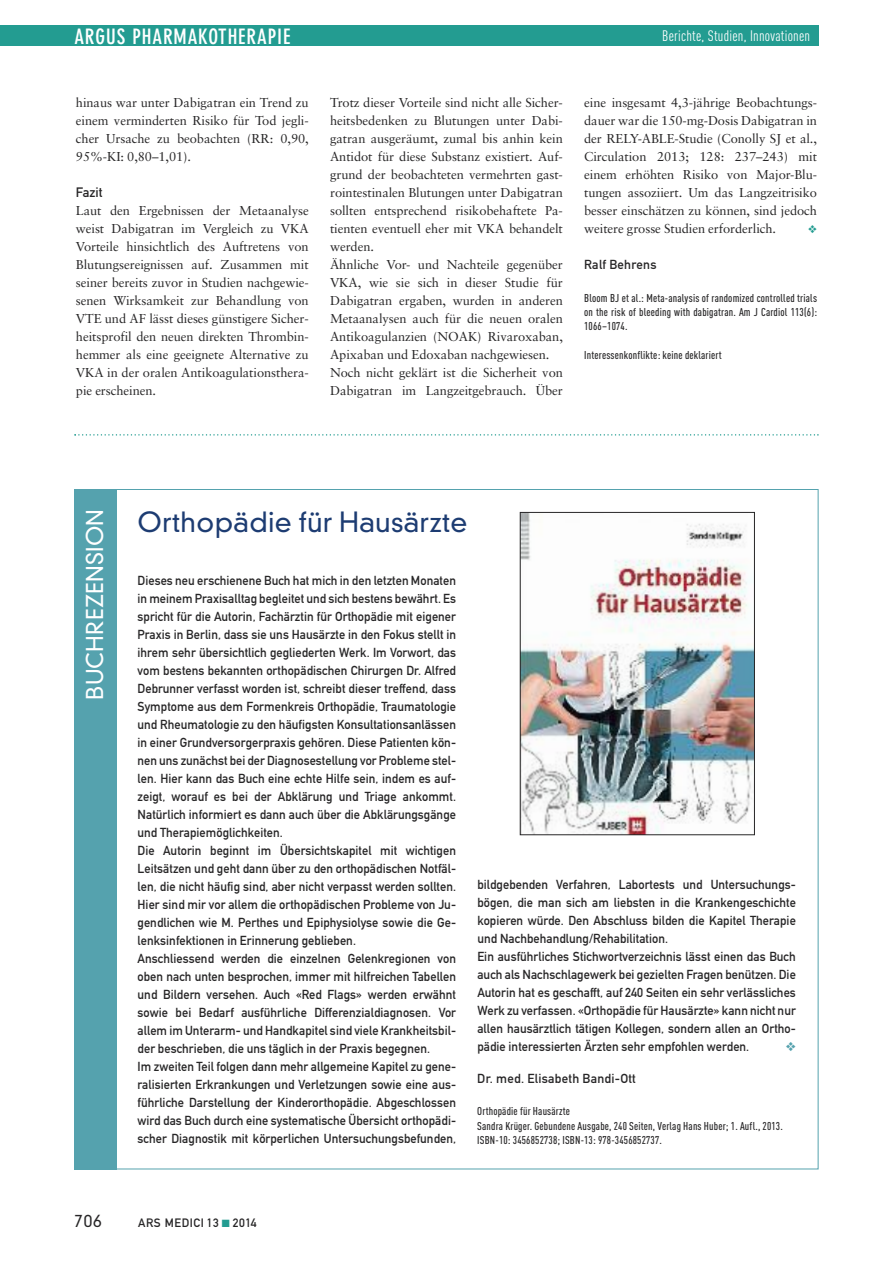
<style>
.page{position:relative;width:893px;height:1263px;background:#fff}
.page>*{position:absolute;margin:0;border:0;box-sizing:border-box;transform-origin:0 0}
.t1{font:300 27px "DIN Neuzeit Grotesk";letter-spacing:.01em;color:#1d3c72}
.t2{font:300 22.5px "DIN Neuzeit Grotesk";letter-spacing:.01em;color:#fff}
.t3{font:700 condensed 21px "DIN Neuzeit Grotesk";letter-spacing:.04em;color:#fff}
.t4{font:300 16.5px "DIN Neuzeit Grotesk";color:#272627}
.t5{font:15px "DIN Cond";letter-spacing:.015em;color:#fff}
.t6{font:13.5px "DIN Mittelschrift";color:#272627}
.t7{font:12.9px/18px "DIN Mittelschrift";letter-spacing:.005em;color:#272627;scale:.96 1}
.t8{font:12.9px/18px "Sabon";letter-spacing:-.005em;color:#272627;text-align:justify}
.t9{font:12.9px "DIN Mittelschrift";letter-spacing:.005em;color:#272627}
.t10{font:12px "DIN Mittelschrift";letter-spacing:.05em;color:#272627}
.t11{font:500 11.25px/14.2px "DIN Cond";letter-spacing:.015em;color:#272627;text-align:justify}
.s1{color:#239c91}
</style>
<div class="page">
<div style="left:0;top:26px;width:819px;height:20px;background:#239c91"></div>
<svg style="left:74px;top:434px;width:745px;height:2px"></svg>
<div style="left:74px;top:489px;width:43px;height:680px;background:#55a2ae"></div>
<img style="left:522px;top:514px;width:231px;height:319px">
<div style="left:520px;top:512px;width:235px;height:323px;border:1px solid #272627"></div>
<h3 class="t3" style="left:74px;top:28px;width:217px">ARGUS PHARMAKOTHERAPIE</h3>
<p class="t5" style="left:662px;top:30px;width:149px">Berichte, Studien, Innovationen</p>
<p class="t8" style="left:76px;top:95px;width:234px">hinaus war unter Dabigatran ein Trend zu einem verminderten Risiko für Tod jegli&shy;cher Ursache zu beobachten (RR: 0,90, 95%-KI: 0,80–1,01).</p>
<p class="t6" style="left:76px;top:188px;width:28px">Fazit</p>
<p class="t8" style="left:76px;top:203px;width:234px">Laut den Ergebnissen der Metaanalyse weist Dabigatran im Vergleich zu VKA Vorteile hinsichtlich des Auftretens von Blutungsereignissen auf. Zusammen mit seiner bereits zuvor in Studien nachgewie&shy;senen Wirksamkeit zur Behandlung von VTE und AF lässt dieses günstigere Sicher&shy;heitsprofil den neuen direkten Thrombin&shy;hemmer als eine geeignete Alternative zu VKA in der oralen Antikoagulationsthera&shy;pie erscheinen.</p>
<p class="t8" style="left:330px;top:95px;width:234px;text-align:left">Trotz dieser Vorteile sind nicht alle Sicher&shy;heitsbedenken zu Blutungen unter Dabi&shy;gatran ausgeräumt, zumal bis anhin kein Antidot für diese Substanz existiert. Auf&shy;grund der beobachteten vermehrten gast&shy;rointestinalen Blutungen unter Dabigatran sollten entsprechend risikobehaftete Pa&shy;tienten eventuell eher mit VKA behandelt werden.<br>Ähnliche Vor- und Nachteile gegenüber VKA, wie sie sich in dieser Studie für Dabigatran ergaben, wurden in anderen Metaanalysen auch für die neuen oralen Antikoagulanzien (NOAK) Rivaroxaban, Apixaban und Edoxaban nachgewiesen.<br>Noch nicht geklärt ist die Sicherheit von Dabigatran im Langzeitgebrauch. Über</p>
<p class="t8" style="left:584px;top:95px;width:234px">eine insgesamt 4,3-jährige Beobachtungs&shy;dauer war die 150-mg-Dosis Dabigatran in der RELY-ABLE-Studie (Conolly SJ et al., Circulation 2013; 128: 237–243) mit einem erhöhten Risiko von Major-Blu&shy;tungen assoziiert. Um das Langzeitrisiko besser einschätzen zu können, sind jedoch weitere grosse Studien erforderlich.</p>
<p class="t9" style="left:584px;top:260px;width:74px">Ralf Behrens</p>
<p class="t11" style="left:584px;top:292px;width:234px">Bloom BJ et al.: Meta-analysis of randomized controlled trials on the risk of bleeding with dabigatran. Am J Cardiol 113(6):<br>1066–1074.</p>
<p class="t11" style="left:584px;top:349px;width:139px">Interessenkonflikte: keine deklariert</p>
<h2 class="t2" style="left:86px;top:700px;width:192px;rotate:-90deg">BUCHREZENSION</h2>
<h1 class="t1" style="left:138px;top:512px;width:331px">Orthopädie für Hausärzte</h1>
<p class="t7" style="left:138px;top:573px;width:333px">Dieses neu erschienene Buch hat mich in den letzten Monaten in meinem Praxisalltag begleitet und sich bestens bewährt. Es spricht für die Autorin, Fachärztin für Orthopädie mit eigener Praxis in Berlin, dass sie uns Hausärzte in den Fokus stellt in ihrem sehr übersichtlich gegliederten Werk. Im Vorwort, das vom bestens bekannten orthopädischen Chirurgen Dr. Alfred Debrunner verfasst worden ist, schreibt dieser treffend, dass Symptome aus dem Formenkreis Orthopädie, Traumatologie und Rheumatologie zu den häufigsten Konsultationsanlässen in einer Grundversorgerpraxis gehören. Diese Patienten kön&shy;nen uns zunächst bei der Diagnosestellung vor Probleme stel&shy;len. Hier kann das Buch eine echte Hilfe sein, indem es auf&shy;zeigt, worauf es bei der Abklärung und Triage ankommt.<br>Natürlich informiert es dann auch über die Abklärungsgänge und Therapiemöglichkeiten.<br>Die Autorin beginnt im Übersichtskapitel mit wichtigen Leitsätzen und geht dann über zu den orthopädischen Notfäl&shy;len, die nicht häufig sind, aber nicht verpasst werden sollten.<br>Hier sind mir vor allem die orthopädischen Probleme von Ju&shy;gendlichen wie M. Perthes und Epiphysiolyse sowie die Ge&shy;lenksinfektionen in Erinnerung geblieben.<br>Anschliessend werden die einzelnen Gelenkregionen von oben nach unten besprochen, immer mit hilfreichen Tabellen und Bildern versehen. Auch «Red Flags» werden erwähnt sowie bei Bedarf ausführliche Differenzialdiagnosen. Vor allem im Unterarm- und Handkapitel sind viele Krankheitsbil&shy;der beschrieben, die uns täglich in der Praxis begegnen.<br>Im zweiten Teil folgen dann mehr allgemeine Kapitel zu gene&shy;ralisierten Erkrankungen und Verletzungen sowie eine aus&shy;führliche Darstellung der Kinderorthopädie. Abgeschlossen wird das Buch durch eine systematische Übersicht orthopädi&shy;scher Diagnostik mit körperlichen Untersuchungsbefunden,</p>
<p class="t7" style="left:477px;top:877px;width:333px">bildgebenden Verfahren, Labortests und Untersuchungs&shy;bögen, die man sich am liebsten in die Krankengeschichte kopieren würde. Den Abschluss bilden die Kapitel Therapie und Nachbehandlung/Rehabilitation.<br>Ein ausführliches Stichwortverzeichnis lässt einen das Buch auch als Nachschlagewerk bei gezielten Fragen benützen. Die Autorin hat es geschafft, auf 240 Seiten ein sehr verlässliches Werk zu verfassen. «Orthopädie für Hausärzte» kann nicht nur allen hausärztlich tätigen Kollegen, sondern allen an Ortho&shy;pädie interessierten Ärzten sehr empfohlen werden.</p>
<p class="t9" style="left:477px;top:1074px;width:160px">Dr. med. Elisabeth Bandi-Ott</p>
<p class="t11" style="left:477px;top:1105px;width:307px;text-align:left">Orthopädie für Hausärzte<br>Sandra Krüger. Gebundene Ausgabe, 240 Seiten, Verlag Hans Huber; 1. Aufl., 2013.<br>ISBN-10: 3456852738; ISBN-13: 978-3456852737.</p>
<p class="t4" style="left:74px;top:1214px;width:29px">706</p>
<p class="t10" style="left:138px;top:1218px;width:120px">ARS MEDICI 13 <span class="s1">■</span> 2014</p>
</div>
